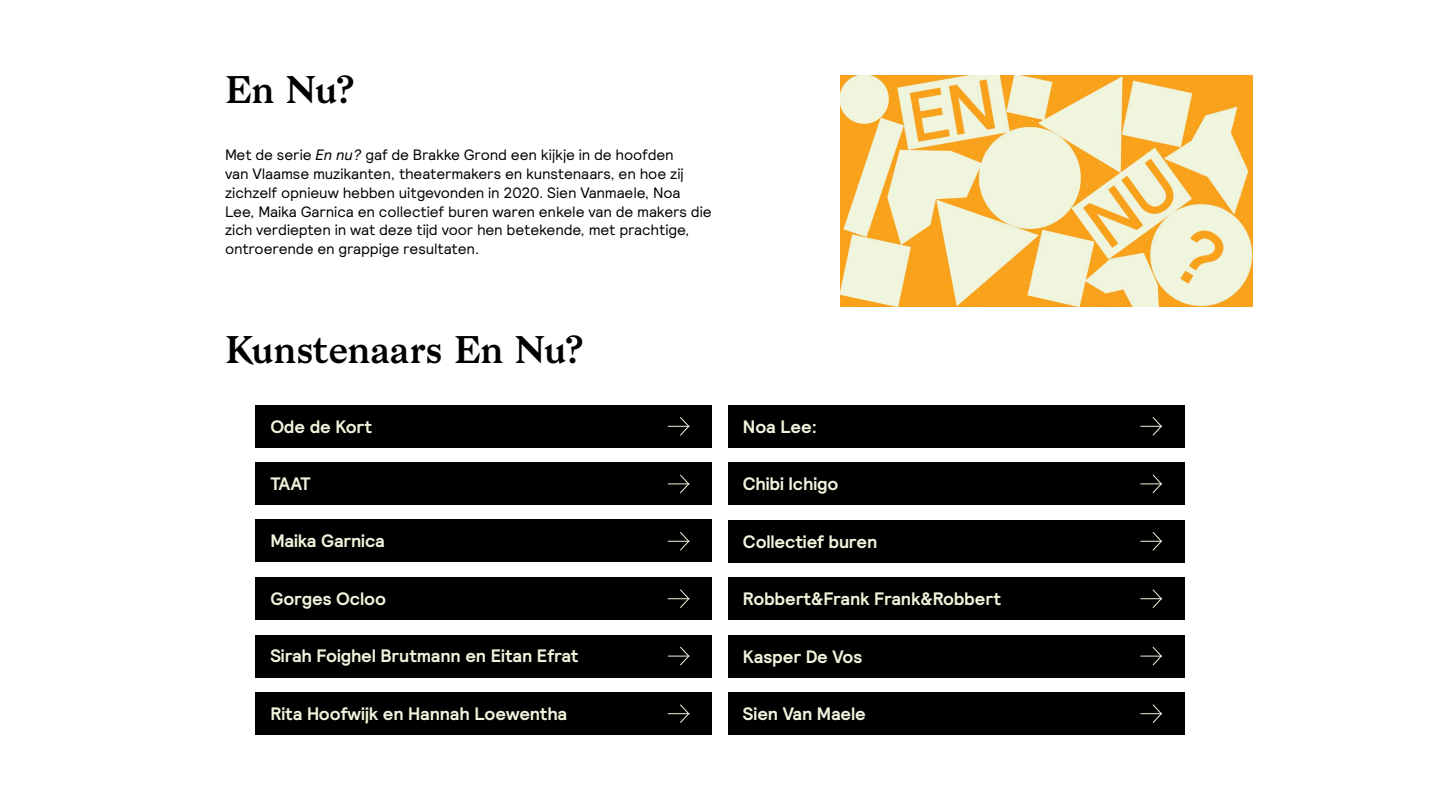
<style>
.page{position:relative;width:1440px;height:810px;background:#fff}
.page>*{position:absolute;margin:0;border:0;box-sizing:border-box;transform-origin:0 0}
.t1{font:37.5px "Bagnard";letter-spacing:-.01em;color:#000}
.t2{font:700 18px "Relative";letter-spacing:-.01em;color:#eff5dc}
.t3{font:15px/18.8px "Relative";letter-spacing:-.01em;color:#000}
.s1{font-style:italic}
</style>
<div class="page">
<div style="left:255px;top:405px;width:457px;height:43px;background:#000"></div>
<div style="left:728px;top:405px;width:457px;height:43px;background:#000"></div>
<div style="left:255px;top:463px;width:457px;height:42px;background:#000"></div>
<div style="left:728px;top:462px;width:457px;height:43px;background:#000"></div>
<div style="left:255px;top:577px;width:457px;height:43px;background:#000"></div>
<div style="left:728px;top:577px;width:457px;height:43px;background:#000"></div>
<div style="left:255px;top:520px;width:457px;height:42px;background:#000"></div>
<div style="left:728px;top:520px;width:457px;height:43px;background:#000"></div>
<div style="left:255px;top:635px;width:457px;height:42px;background:#000"></div>
<div style="left:728px;top:635px;width:457px;height:43px;background:#000"></div>
<div style="left:255px;top:692px;width:457px;height:43px;background:#000"></div>
<div style="left:728px;top:692px;width:457px;height:43px;background:#000"></div>
<svg style="left:668px;top:417px;width:22px;height:19px"></svg>
<svg style="left:1140px;top:417px;width:22px;height:19px"></svg>
<svg style="left:668px;top:474px;width:22px;height:20px"></svg>
<svg style="left:1140px;top:474px;width:22px;height:20px"></svg>
<svg style="left:668px;top:532px;width:22px;height:19px"></svg>
<svg style="left:1140px;top:532px;width:22px;height:19px"></svg>
<svg style="left:668px;top:589px;width:22px;height:19px"></svg>
<svg style="left:1140px;top:589px;width:22px;height:19px"></svg>
<svg style="left:668px;top:646px;width:22px;height:20px"></svg>
<svg style="left:1140px;top:646px;width:22px;height:20px"></svg>
<svg style="left:668px;top:704px;width:22px;height:19px"></svg>
<svg style="left:1140px;top:704px;width:22px;height:19px"></svg>
<img style="left:840px;top:75px;width:412px;height:232px">
<h1 class="t1" style="left:225px;top:67px;width:131px">En Nu?</h1>
<p class="t3" style="left:225px;top:145px;width:488px">Met de serie <span class="s1">En nu?</span> gaf de Brakke Grond een kijkje in de hoofden<br>van Vlaamse muzikanten, theatermakers en kunstenaars, en hoe zij zichzelf opnieuw hebben uitgevonden in 2020. Sien Vanmaele, Noa Lee, Maika Garnica en collectief buren waren enkele van de makers die zich verdiepten in wat deze tijd voor hen betekende, met prachtige, ontroerende en grappige resultaten.</p>
<h1 class="t1" style="left:225px;top:326px;width:360px">Kunstenaars En Nu?</h1>
<p class="t2" style="left:270px;top:414px;width:103px">Ode de Kort</p>
<p class="t2" style="left:743px;top:414px;width:76px">Noa Lee:</p>
<p class="t2" style="left:270px;top:472px;width:42px">TAAT</p>
<p class="t2" style="left:743px;top:472px;width:97px">Chibi Ichigo</p>
<p class="t2" style="left:270px;top:529px;width:116px">Maika Garnica</p>
<p class="t2" style="left:743px;top:529px;width:136px">Collectief buren</p>
<p class="t2" style="left:270px;top:587px;width:117px">Gorges Ocloo</p>
<p class="t2" style="left:743px;top:587px;width:259px">Robbert&amp;Frank Frank&amp;Robbert</p>
<p class="t2" style="left:270px;top:644px;width:309px">Sirah Foighel Brutmann en Eitan Efrat</p>
<p class="t2" style="left:743px;top:644px;width:121px">Kasper De Vos</p>
<p class="t2" style="left:270px;top:702px;width:298px">Rita Hoofwijk en Hannah Loewentha</p>
<p class="t2" style="left:743px;top:702px;width:124px">Sien Van Maele</p>
</div>
